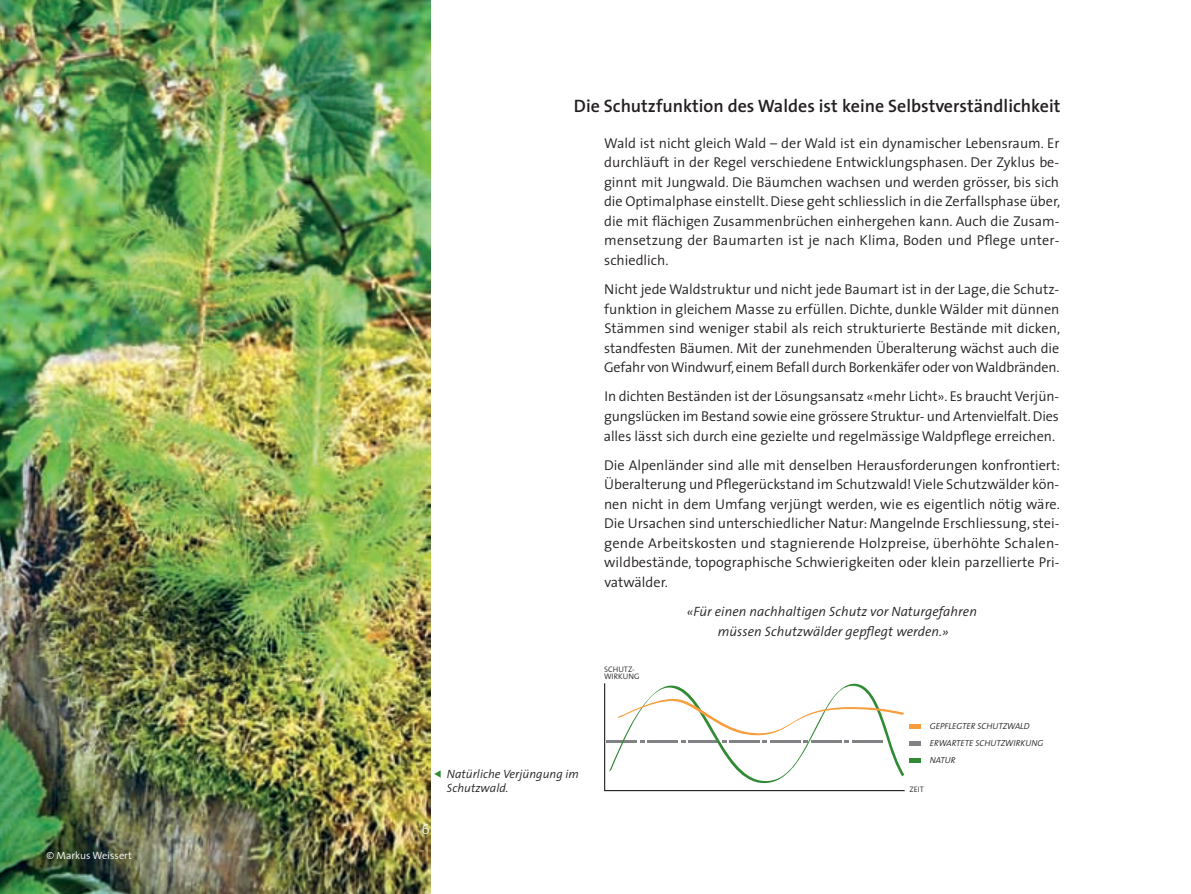
<style>
.page{position:relative;width:1191px;height:894px;background:#fff}
.page>*{position:absolute;margin:0;border:0;box-sizing:border-box;transform-origin:0 0}
.t1{font:600 18px "The Sans";color:#231f20}
.t2{font:300 14.25px/19.5px "The Sans";color:#231f20;text-align:justify}
.t3{font:300 14.25px "The Sans";color:#fff}
.t4{font:italic 300 13.5px/19.5px "The Sans";letter-spacing:.005em;color:#231f20;text-align:center}
.t5{font:italic 300 12px/13.5px "The Sans";letter-spacing:.005em;color:#231f20}
.t6{font:300 10.5px "The Sans";color:#fff}
.t7{font:italic 8.7px/17px "The Sans Semi Light Caps";color:#231f20}
.t8{font:300 7.95px/7.9px "The Sans";color:#231f20}
</style>
<div class="page">
<img style="left:0;top:0;width:430px;height:893px">
<svg style="left:604px;top:683px;width:300px;height:108px"></svg>
<div style="left:909px;top:723px;width:11px;height:5px;background:#f89d3d"></div>
<div style="left:909px;top:740px;width:11px;height:5px;background:#808285"></div>
<div style="left:909px;top:757px;width:11px;height:5px;background:#318b34"></div>
<p class="t6" style="left:46px;top:851px;width:87px">© Markus Weissert</p>
<p class="t3" style="left:421px;top:823px;width:10px">6</p>
<p class="t1" style="left:574px;top:98px;width:488px">Die Schutzfunktion des Waldes ist keine Selbstverständlichkeit</p>
<p class="t2" style="left:604px;top:135px;width:457px">Wald ist nicht gleich Wald – der Wald ist ein dynamischer Lebensraum. Er durchläuft in der Regel verschiedene Entwicklungsphasen. Der Zyklus be&shy;ginnt mit Jungwald. Die Bäumchen wachsen und werden grösser, bis sich die Optimalphase einstellt. Diese geht schliesslich in die Zerfallsphase über, die mit flächigen Zusammenbrüchen einhergehen kann. Auch die Zusam&shy;mensetzung der Baumarten ist je nach Klima, Boden und Pflege unter&shy;schiedlich.</p>
<p class="t2" style="left:604px;top:281px;width:457px">Nicht jede Waldstruktur und nicht jede Baumart ist in der Lage, die Schutz&shy;funktion in gleichem Masse zu erfüllen. Dichte, dunkle Wälder mit dünnen Stämmen sind weniger stabil als reich strukturierte Bestände mit dicken, standfesten Bäumen. Mit der zunehmenden Überalterung wächst auch die Ge fahr von Windwurf, einem Befall durch Borkenkäfer oder von Waldbränden.</p>
<p class="t2" style="left:603px;top:388px;width:457px">In dichten Beständen ist der Lösungsansatz «mehr Licht». Es braucht Verjün&shy;gungslücken im Bestand sowie eine grössere Struktur- und Artenvielfalt. Dies alles lässt sich durch eine gezielte und regelmässige Waldpflege erreichen.</p>
<p class="t2" style="left:604px;top:457px;width:457px">Die Alpenländer sind alle mit denselben Herausforderungen konfrontiert:<br>Überalterung und Pflegerückstand im Schutzwald! Viele Schutzwälder kön&shy;nen nicht in dem Umfang verjüngt werden, wie es eigentlich nötig wäre.<br>Die Ursachen sind unterschiedlicher Natur: Mangelnde Erschliessung, stei&shy;gende Arbeitskosten und stagnierende Holzpreise, überhöhte Schalen&shy;wildbestände, topographische Schwierigkeiten oder klein parzellierte Pri&shy;vatwälder.</p>
<p class="t4" style="left:686px;top:603px;width:292px">«Für einen nachhaltigen Schutz vor Naturgefahren müssen Schutzwälder gepflegt werden.»</p>
<p class="t8" style="left:604px;top:665px;width:37px">SCHUTZ-<br>WIRKUNG</p>
<p class="t5" style="left:447px;top:768px;width:134px">Natürliche Verjüngung im<br>Schutzwald.</p>
<p class="t7" style="left:929px;top:718px;width:115px">GEPFLEGTER SCHUTZWALD<br>ERWARTETE SCHUTZWIRKUNG<br>NATUR</p>
<p class="t8" style="left:909px;top:785px;width:16px">ZEIT</p>
</div>
